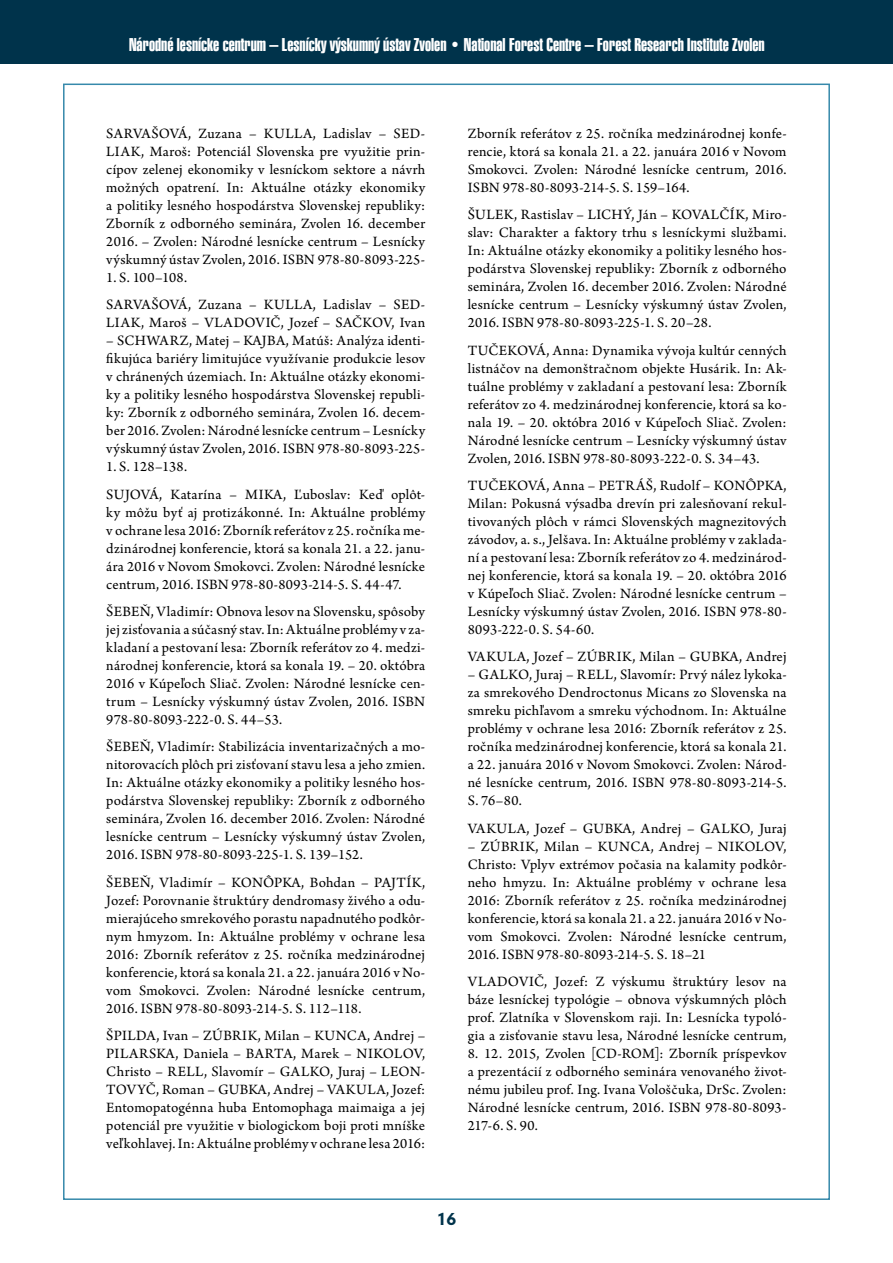
<style>
.page{position:relative;width:893px;height:1263px;background:#fff}
.page>*{position:absolute;margin:0;border:0;box-sizing:border-box;transform-origin:0 0}
.t1{font:18px "Swiss 911 AT Extra Compressed";color:#fff}
.t2{font:700 18px "Hypatia Sans Pro";color:#00334b}
.t3{font:15px/18px "Arno Pro";letter-spacing:.01em;color:#000;text-align:justify}
.t4{font:15px "Arno Pro";letter-spacing:.035em;color:#000}
</style>
<div class="page">
<div style="left:0;top:0;width:893px;height:64px;background:#00334b"></div>
<p class="t1" style="left:129px;top:35px;width:637px">Národné lesnícke centrum – Lesnícky výskumný ústav Zvolen • National Forest Centre – Forest Research Institute Zvolen</p>
<p class="t3" style="left:106px;top:125px;width:321px">SARVAŠOVÁ, Zuzana – KULLA, Ladislav – SED-LIAK, Maroš: Potenciál Slovenska pre využitie prin&shy;cípov zelenej ekonomiky v lesníckom sektore a návrh možných opatrení. In: Aktuálne otázky ekonomiky a politiky lesného hospodárstva Slovenskej republiky:<br>Zborník z odborného seminára, Zvolen 16. december 2016. – Zvolen: Národné lesnícke centrum – Lesnícky výskumný ústav Zvolen, 2016. ISBN 978-80-8093-225-</p>
<p class="t3" style="left:106px;top:264px;width:320px;line-height:27.3px">1. S. 100–108.<br>SARVAŠOVÁ, Zuzana – KULLA, Ladislav – SED-</p>
<p class="t3" style="left:106px;top:314px;width:320px">LIAK, Maroš – VLADOVIČ, Jozef – SAČKOV, Ivan</p>
<p class="t3" style="left:106px;top:332px;width:321px">– SCHWARZ, Matej – KAJBA, Matúš: Analýza identi&shy;fikujúca bariéry limitujúce využívanie produkcie lesov v chránených územiach. In: Aktuálne otázky ekonomi&shy;ky a politiky lesného hospodárstva Slovenskej republi&shy;ky: Zborník z odborného seminára, Zvolen 16. decem&shy;ber 2016. Zvolen: Národné lesnícke centrum – Lesnícky výskumný ústav Zvolen, 2016. ISBN 978-80-8093-225-</p>
<p class="t3" style="left:106px;top:454px;width:320px;line-height:27.3px">1. S. 128–138.<br>SUJOVÁ, Katarína – MIKA, Ľuboslav: Keď oplôt-</p>
<p class="t3" style="left:106px;top:504px;width:321px">ky môžu byť aj protizákonné. In: Aktuálne problémy v ochrane lesa 2016: Zborník referátov z 25. ročníka me&shy;dzinárodnej konferencie, ktorá sa konala 21. a 22. janu&shy;ára 2016 v Novom Smokovci. Zvolen: Národné lesnícke centrum, 2016. ISBN 978-80-8093-214-5. S. 44-47.</p>
<p class="t3" style="left:106px;top:603px;width:321px">ŠEBEŇ, Vladimír: Obnova lesov na Slovensku, spôsoby jej zisťovania a súčasný stav. In: Aktuálne problémy v za&shy;kladaní a pestovaní lesa: Zborník referátov zo 4. medzi&shy;národnej konferencie, ktorá sa konala 19. – 20. októbra 2016 v Kúpeľoch Sliač. Zvolen: Národné lesnícke cen&shy;trum – Lesnícky výskumný ústav Zvolen, 2016. ISBN 978-80-8093-222-0. S. 44–53.</p>
<p class="t3" style="left:106px;top:738px;width:320px">ŠEBEŇ, Vladimír: Stabilizácia inventarizačných a mo&shy;nitorovacích plôch pri zisťovaní stavu lesa a jeho zmien.<br>In: Aktuálne otázky ekonomiky a politiky lesného hos&shy;podárstva Slovenskej republiky: Zborník z odborného seminára, Zvolen 16. december 2016. Zvolen: Národné lesnícke centrum – Lesnícky výskumný ústav Zvolen, 2016. ISBN 978-80-8093-225-1. S. 139–152.</p>
<p class="t3" style="left:106px;top:874px;width:320px">ŠEBEŇ, Vladimír – KONÔPKA, Bohdan – PAJTÍK, Jozef: Porovnanie štruktúry dendromasy živého a odu&shy;mierajúceho smrekového porastu napadnutého podkôr&shy;nym hmyzom. In: Aktuálne problémy v ochrane lesa 2016: Zborník referátov z 25. ročníka medzinárodnej konferencie, ktorá sa konala 21. a 22. januára 2016 v No&shy;vom Smokovci. Zvolen: Národné lesnícke centrum, 2016. ISBN 978-80-8093-214-5. S. 112–118.</p>
<p class="t3" style="left:106px;top:1027px;width:320px">ŠPILDA, Ivan – ZÚBRIK, Milan – KUNCA, Andrej – PILARSKA, Daniela – BARTA, Marek – NIKOLOV, Christo – RELL, Slavomír – GALKO, Juraj – LEON-TOVYČ, Roman – GUBKA, Andrej – VAKULA, Jozef:<br>Entomopatogénna huba Entomophaga maimaiga a jej potenciál pre využitie v biologickom boji proti mníške veľkohlavej. In: Aktuálne problémy v ochrane lesa 2016:</p>
<p class="t3" style="left:468px;top:125px;width:320px">Zborník referátov z 25. ročníka medzinárodnej konfe&shy;rencie, ktorá sa konala 21. a 22. januára 2016 v Novom Smokovci. Zvolen: Národné lesnícke centrum, 2016.<br>ISBN 978-80-8093-214-5. S. 159–164.</p>
<p class="t3" style="left:468px;top:206px;width:320px">ŠULEK, Rastislav – LICHÝ, Ján – KOVALČÍK, Miro&shy;slav: Charakter a faktory trhu s lesníckymi službami.<br>In: Aktuálne otázky ekonomiky a politiky lesného hos&shy;podárstva Slovenskej republiky: Zborník z odborného seminára, Zvolen 16. december 2016. Zvolen: Národné lesnícke centrum – Lesnícky výskumný ústav Zvolen, 2016. ISBN 978-80-8093-225-1. S. 20–28.</p>
<p class="t3" style="left:468px;top:342px;width:321px">TUČEKOVÁ, Anna: Dynamika vývoja kultúr cenných listnáčov na demonštračnom objekte Husárik. In: Ak&shy;tuálne problémy v zakladaní a pestovaní lesa: Zborník referátov zo 4. medzinárodnej konferencie, ktorá sa ko&shy;nala 19. – 20. októbra 2016 v Kúpeľoch Sliač. Zvolen:<br>Národné lesnícke centrum – Lesnícky výskumný ústav Zvolen, 2016. ISBN 978-80-8093-222-0. S. 34–43.</p>
<p class="t3" style="left:468px;top:477px;width:320px">TUČEKOVÁ, Anna – PETRÁŠ, Rudolf – KONÔPKA, Milan: Pokusná výsadba drevín pri zalesňovaní rekul&shy;tivovaných plôch v rámci Slovenských magnezitových závodov, a. s., Jelšava. In: Aktuálne problémy v zaklada&shy;ní a pestovaní lesa: Zborník referátov zo 4. medzinárod&shy;nej konferencie, ktorá sa konala 19. – 20. októbra 2016 v Kúpeľoch Sliač. Zvolen: Národné lesnícke centrum – Lesnícky výskumný ústav Zvolen, 2016. ISBN 978-80- 8093-222-0. S. 54-60.</p>
<p class="t4" style="left:468px;top:648px;width:320px">VAKULA, Jozef – ZÚBRIK, Milan – GUBKA, Andrej</p>
<p class="t3" style="left:468px;top:666px;width:320px">– GALKO, Juraj – RELL, Slavomír: Prvý nález lykoka&shy;za smrekového Dendroctonus Micans zo Slovenska na smreku pichľavom a smreku východnom. In: Aktuálne problémy v ochrane lesa 2016: Zborník referátov z 25. ročníka medzinárodnej konferencie, ktorá sa konala 21. a 22. januára 2016 v Novom Smokovci. Zvolen: Národ&shy;né lesnícke centrum, 2016. ISBN 978-80-8093-214-5.<br>S. 76–80.</p>
<p class="t3" style="left:468px;top:820px;width:320px">VAKULA, Jozef – GUBKA, Andrej – GALKO, Juraj</p>
<p class="t3" style="left:468px;top:838px;width:320px">– ZÚBRIK, Milan – KUNCA, Andrej – NIKOLOV, Christo: Vplyv extrémov počasia na kalamity podkôr&shy;neho hmyzu. In: Aktuálne problémy v ochrane lesa 2016: Zborník referátov z 25. ročníka medzinárodnej konferencie, ktorá sa konala 21. a 22. januára 2016 v No&shy;vom Smokovci. Zvolen: Národné lesnícke centrum, 2016. ISBN 978-80-8093-214-5. S. 18–21</p>
<p class="t3" style="left:468px;top:973px;width:320px">VLADOVIČ, Jozef: Z výskumu štruktúry lesov na báze lesníckej typológie – obnova výskumných plôch prof. Zlatníka v Slovenskom raji. In: Lesnícka typoló&shy;gia a zisťovanie stavu lesa, Národné lesnícke centrum,</p>
<p class="t3" style="left:468px;top:1045px;width:320px">8. 12. 2015, Zvolen [CD-ROM]: Zborník príspevkov a prezentácií z odborného seminára venovaného život&shy;nému jubileu prof. Ing. Ivana Vološčuka, DrSc. Zvolen:<br>Národné lesnícke centrum, 2016. ISBN 978-80-8093- 217-6. S. 90.</p>
<p class="t2" style="left:437px;top:1206px;width:21px">16</p>
</div>
